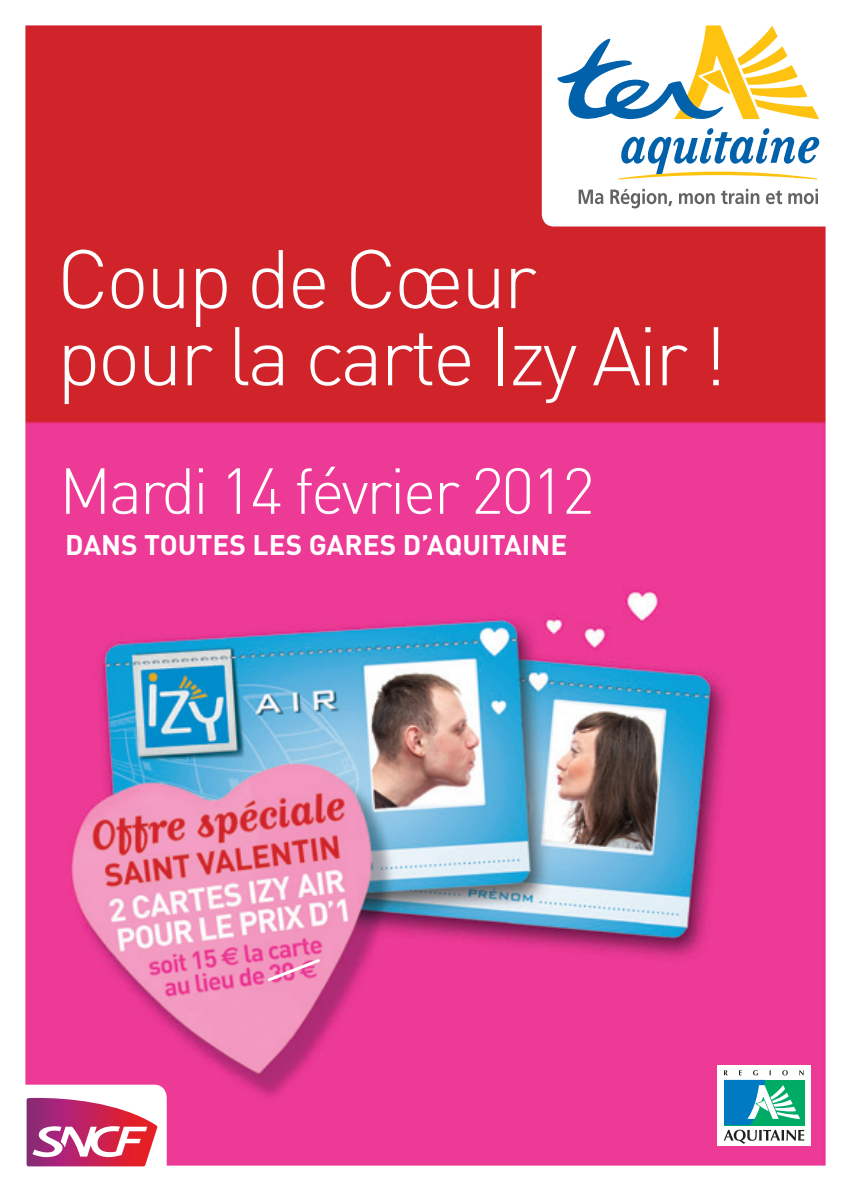
<style>
.page{position:relative;width:851px;height:1191px;background:#fff}
.page>*{position:absolute;margin:0;border:0;box-sizing:border-box;transform-origin:0 0}
.t1{font:300 81.6px "DIN";letter-spacing:-.04em;color:#fff}
.t2{font:300 63.8px "DIN";letter-spacing:-.04em;color:#fff}
.t3{font:700 28px "DIN";color:#fff}
</style>
<div class="page">
<img style="left:26px;top:26px;width:799px;height:1139px">
<svg style="left:265px;top:956px;width:57px;height:27px;background:#f08aba"></svg>
<div style="left:541px;top:9px;width:304px;height:217px;background:#fff;border-radius:12px"></div>
<svg style="left:557px;top:25px;width:261px;height:95px"></svg>
<svg style="left:618px;top:128px;width:201px;height:52px"></svg>
<svg style="left:578px;top:190px;width:25px;height:14px"></svg>
<svg style="left:610px;top:189px;width:62px;height:19px"></svg>
<svg style="left:679px;top:193px;width:35px;height:11px"></svg>
<svg style="left:721px;top:189px;width:38px;height:15px"></svg>
<svg style="left:766px;top:190px;width:16px;height:14px"></svg>
<svg style="left:788px;top:189px;width:29px;height:15px"></svg>
<div style="left:717px;top:1065px;width:93px;height:81px;background:#fff"></div>
<svg style="left:723px;top:1070px;width:81px;height:73px"></svg>
<div style="left:0;top:1084px;width:167px;height:103px;background:#fff;border-radius:13px"></div>
<svg style="left:27px;top:1097px;width:130px;height:69px"></svg>
<p class="t1" style="left:57px;top:229px;width:481px">Coup de Cœur</p>
<p class="t1" style="left:57px;top:306px;width:672px">pour la carte Izy Air !</p>
<p class="t2" style="left:59px;top:451px;width:537px">Mardi 14 février 2012</p>
<p class="t3" style="left:65px;top:526px;width:503px">DANS TOUTES LES GARES D’AQUITAINE</p>
</div>
